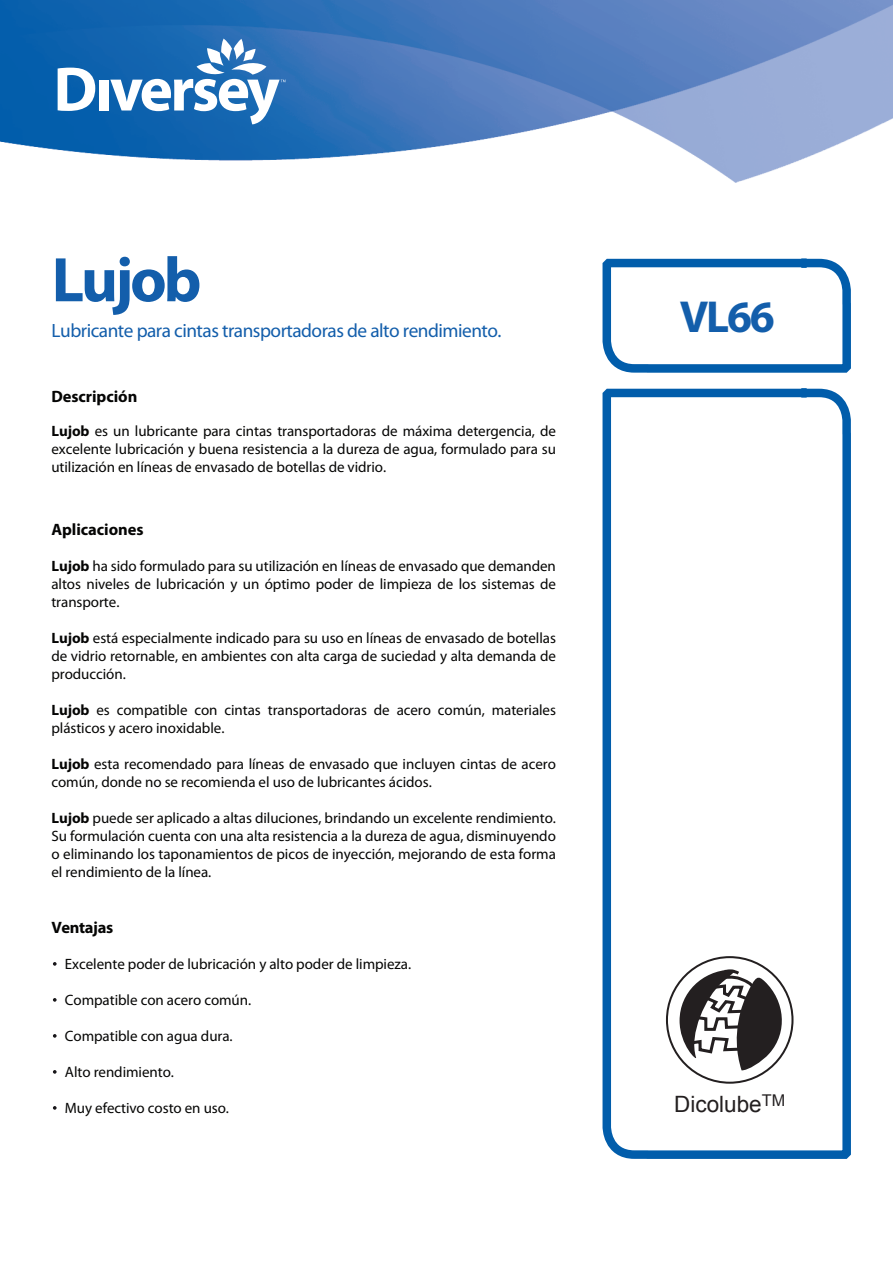
<style>
.page{position:relative;width:893px;height:1263px;background:#fff}
.page>*{position:absolute;margin:0;border:0;box-sizing:border-box;transform-origin:0 0}
.t1{font:700 63.6px "Myriad Pro";letter-spacing:-.05em;color:#135eab}
.t2{font:700 45px "Myriad Pro";color:#135eab}
.t3{font:22.5px "Arial";color:#231f20}
.t4{font:19.35px "Myriad Pro";letter-spacing:-.025em;color:#135eab}
.t5{font:700 16.5px "Myriad Pro";letter-spacing:-.005em;color:#050504}
.t6{font:15px/18px "Myriad Pro";letter-spacing:-.005em;color:#050504;text-align:justify}
.s1{font-weight:700}
</style>
<div class="page">
<img style="left:0;top:0;width:893px;height:183px">
<svg style="left:58px;top:68px;width:37px;height:43px"></svg>
<div style="left:99px;top:80px;width:9px;height:30px;background:#fff"></div>
<svg style="left:110px;top:39px;width:176px;height:85px"></svg>
<svg style="left:602px;top:388px;width:249px;height:771px"></svg>
<svg style="left:602px;top:258px;width:249px;height:115px"></svg>
<svg style="left:53px;top:1070px;width:4px;height:4px"></svg>
<svg style="left:53px;top:1106px;width:4px;height:4px"></svg>
<svg style="left:53px;top:1034px;width:4px;height:4px"></svg>
<svg style="left:53px;top:998px;width:4px;height:4px"></svg>
<svg style="left:53px;top:962px;width:4px;height:4px"></svg>
<svg style="left:666px;top:956px;width:127px;height:128px"></svg>
<h1 class="t1" style="left:52px;top:238px;width:151px">Lujob</h1>
<p class="t4" style="left:52px;top:319px;width:451px">Lubricante para cintas transportadoras de alto rendimiento.</p>
<p class="t5" style="left:51px;top:385px;width:87px">Descripción</p>
<p class="t6" style="left:51px;top:422px;width:506px"><span class="s1">Lujob</span> es un lubricante para cintas transportadoras de máxima detergencia, de excelente lubricación y buena resistencia a la dureza de agua, formulado para su utilización en líneas de envasado de botellas de vidrio.</p>
<p class="t5" style="left:51px;top:519px;width:94px">Aplicaciones</p>
<p class="t6" style="left:51px;top:557px;width:506px"><span class="s1">Lujob</span> ha sido formulado para su utilización en líneas de envasado que demanden altos niveles de lubricación y un óptimo poder de limpieza de los sistemas de transporte.</p>
<p class="t6" style="left:51px;top:629px;width:506px"><span class="s1">Lujob</span> está especialmente indicado para su uso en líneas de envasado de botellas de vidrio retornable, en ambientes con alta carga de suciedad y alta demanda de producción.</p>
<p class="t6" style="left:51px;top:701px;width:506px"><span class="s1">Lujob</span> es compatible con cintas transportadoras de acero común, materiales plásticos y acero inoxidable.</p>
<p class="t6" style="left:51px;top:755px;width:506px"><span class="s1">Lujob</span> esta recomendado para líneas de envasado que incluyen cintas de acero común, donde no se recomienda el uso de lubricantes ácidos.</p>
<p class="t6" style="left:51px;top:809px;width:506px"><span class="s1">Lujob</span> puede ser aplicado a altas diluciones, brindando un excelente rendimiento.<br>Su formulación cuenta con una alta resistencia a la dureza de agua, disminuyendo o eliminando los taponamientos de picos de inyección, mejorando de esta forma el rendimiento de la línea.</p>
<p class="t5" style="left:51px;top:916px;width:63px">Ventajas</p>
<p class="t6" style="left:65px;top:954px;width:348px">Excelente poder de lubricación y alto poder de limpieza.</p>
<p class="t6" style="left:65px;top:990px;width:188px">Compatible con acero común.</p>
<p class="t6" style="left:65px;top:1026px;width:169px">Compatible con agua dura.</p>
<p class="t6" style="left:65px;top:1062px;width:111px">Alto rendimiento.</p>
<p class="t6" style="left:65px;top:1098px;width:166px">Muy efectivo costo en uso.</p>
<h2 class="t2" style="left:680px;top:287px;width:96px">VL66</h2>
<h3 class="t3" style="left:674px;top:1089px;width:112px">Dicolube<sup>TM</sup></h3>
</div>
